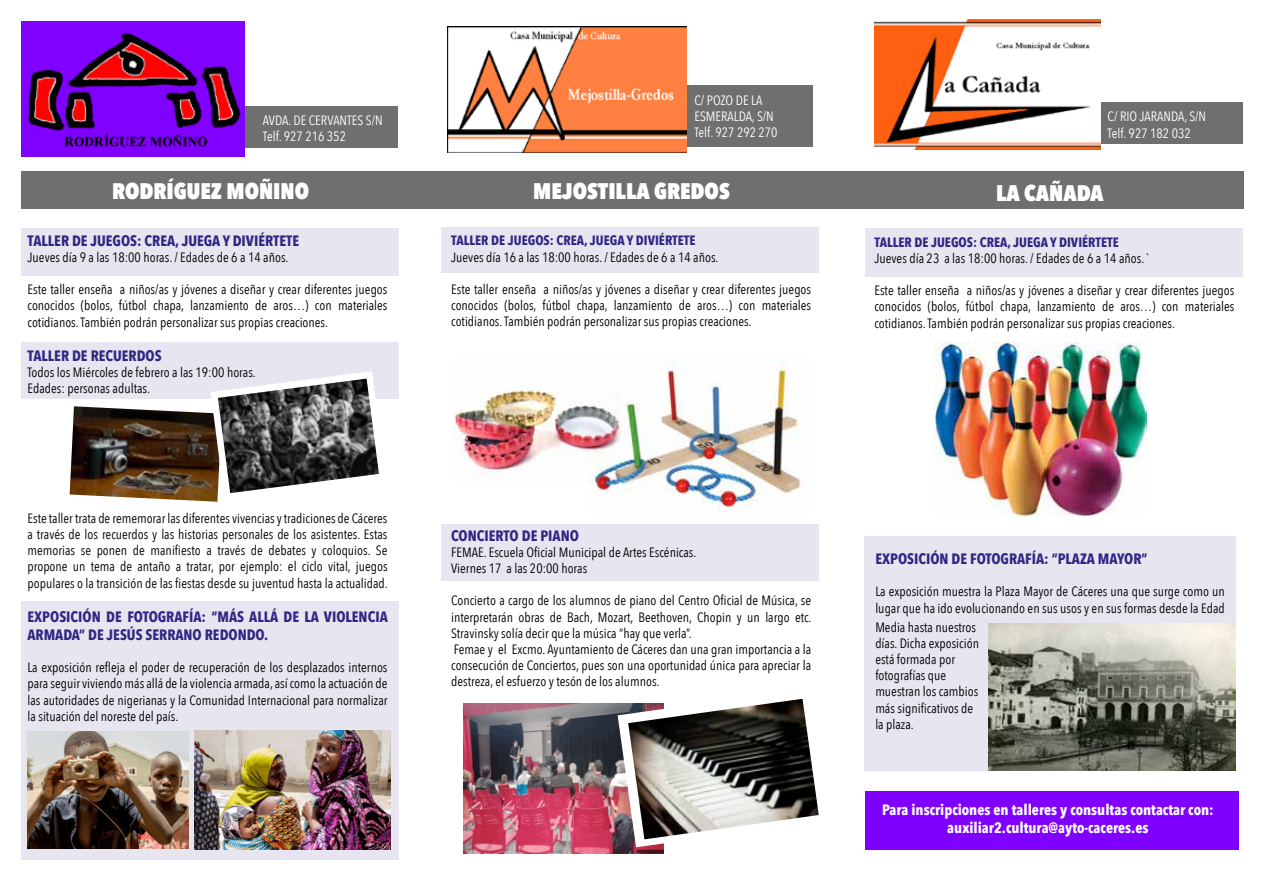
<style>
.page{position:relative;width:1263px;height:893px;background:#fff}
.page>*{position:absolute;margin:0;border:0;box-sizing:border-box;transform-origin:0 0}
.t1{font:800 22.5px "Avenir Next Condensed";color:#fff}
.t2{font:700 15px/18px "Avenir Next Condensed";color:#312783}
.t3{font:700 15px/18px "Avenir Next Condensed";color:#fff;text-align:center}
.t4{font:13.5px/16.2px "Avenir Next Condensed";color:#000;text-align:justify}
.t5{font:13.5px/16.2px "Avenir Next Condensed";color:#fff}
.t6{font:700 13.5px "Avenir Next Condensed";color:#312783}
</style>
<div class="page">
<div style="left:21px;top:601px;width:377px;height:259px;background:#e6e5f0"></div>
<div style="left:21px;top:342px;width:378px;height:56px;background:#e6e5f0"></div>
<div style="left:864px;top:536px;width:372px;height:234px;background:#e6e5f0"></div>
<div style="left:441px;top:227px;width:378px;height:45px;background:#e6e5f0"></div>
<div style="left:865px;top:228px;width:378px;height:49px;background:#e6e5f0"></div>
<div style="left:441px;top:524px;width:378px;height:57px;background:#e6e5f0"></div>
<img style="left:463px;top:703px;width:200px;height:150px">
<div style="left:1091px;top:102px;width:152px;height:42px;background:#706f6f"></div>
<div style="left:241px;top:106px;width:157px;height:42px;background:#706f6f"></div>
<div style="left:21px;top:228px;width:378px;height:47px;background:#e6e5f0"></div>
<img style="left:22px;top:22px;width:223px;height:134px">
<img style="left:874px;top:19px;width:227px;height:130px">
<img style="left:70px;top:406px;width:148px;height:96px">
<svg style="left:211px;top:371px;width:175px;height:130px"></svg>
<img style="left:218px;top:379px;width:161px;height:114px">
<img style="left:28px;top:731px;width:161px;height:117px">
<img style="left:194px;top:731px;width:196px;height:119px">
<img style="left:589px;top:360px;width:216px;height:151px">
<img style="left:454px;top:360px;width:167px;height:122px">
<div style="left:672px;top:86px;width:141px;height:61px;background:#706f6f"></div>
<img style="left:447px;top:26px;width:239px;height:126px">
<svg style="left:618px;top:703px;width:46px;height:144px"></svg>
<img style="left:628px;top:699px;width:191px;height:140px">
<img style="left:934px;top:343px;width:212px;height:174px">
<img style="left:988px;top:624px;width:247px;height:147px">
<div style="left:22px;top:171px;width:1221px;height:38px;background:#706f6f"></div>
<div style="left:865px;top:791px;width:373px;height:59px;background:#8000ff"></div>
<p class="t5" style="left:263px;top:111px;width:121px">AVDA. DE CERVANTES S/N<br>Telf. 927 216 352</p>
<p class="t5" style="left:694px;top:91px;width:85px">C/ POZO DE LA<br>ESMERALDA, S/N<br>Telf. 927 292 270</p>
<p class="t5" style="left:1107px;top:108px;width:100px">C/ RIO JARANDA, S/N<br>Telf. 927 182 032</p>
<h1 class="t1" style="left:112px;top:177px;width:199px">RODRÍGUEZ MOÑINO</h1>
<h1 class="t1" style="left:533px;top:177px;width:198px">MEJOSTILLA GREDOS</h1>
<h1 class="t1" style="left:996px;top:179px;width:109px">LA CAÑADA</h1>
<p class="t2" style="left:28px;top:231px;width:273px">TALLER DE JUEGOS: CREA, JUEGA Y DIVIÉRTETE</p>
<p class="t4" style="left:28px;top:248px;width:263px">Jueves día 9 a las 18:00 horas. / Edades de 6 a 14 años.</p>
<p class="t4" style="left:28px;top:281px;width:362px">Este taller enseña a niños/as y jóvenes a diseñar y crear diferentes juegos conocidos (bolos, fútbol chapa, lanzamiento de aros…) con materiales cotidianos. También podrán personalizar sus propias creaciones.</p>
<p class="t2" style="left:28px;top:346px;width:136px">TALLER DE RECUERDOS</p>
<p class="t4" style="left:28px;top:364px;width:230px">Todos los Miércoles de febrero a las 19:00 horas.<br>Edades: personas adultas.</p>
<p class="t4" style="left:28px;top:509px;width:362px">Este taller trata de rememorar las diferentes vivencias y tradiciones de Cáceres a través de los recuerdos y las historias personales de los asistentes. Estas memorias se ponen de manifiesto a través de debates y coloquios. Se propone un tema de antaño a tratar, por ejemplo: el ciclo vital, juegos populares o la transición de las fiestas desde su juventud hasta la actualidad.</p>
<p class="t2" style="left:28px;top:607px;width:362px">EXPOSICIÓN DE FOTOGRAFÍA: “MÁS ALLÁ DE LA VIOLENCIA<br>ARMADA” DE JESÚS SERRANO REDONDO.</p>
<p class="t4" style="left:28px;top:659px;width:362px">La exposición refleja el poder de recuperación de los desplazados internos para seguir viviendo más allá de la violencia armada, así como la actuación de las autoridades de nigerianas y la Comunidad Internacional para normalizar la situación del noreste del país.</p>
<p class="t6" style="left:451px;top:232px;width:246px">TALLER DE JUEGOS: CREA, JUEGA Y DIVIÉRTETE</p>
<p class="t4" style="left:451px;top:248px;width:269px">Jueves día 16 a las 18:00 horas. / Edades de 6 a 14 años.</p>
<p class="t4" style="left:451px;top:281px;width:362px">Este taller enseña a niños/as y jóvenes a diseñar y crear diferentes juegos conocidos (bolos, fútbol chapa, lanzamiento de aros…) con materiales cotidianos. También podrán personalizar sus propias creaciones.</p>
<p class="t2" style="left:451px;top:526px;width:129px">CONCIERTO DE PIANO</p>
<p class="t4" style="left:451px;top:543px;width:247px">FEMAE. Escuela Oficial Municipal de Artes Escénicas.<br>Viernes 17 a las 20:00 horas</p>
<p class="t4" style="left:451px;top:592px;width:362px;text-align:left">Concierto a cargo de los alumnos de piano del Centro Oficial de Música, se interpretarán obras de Bach, Mozart, Beethoven, Chopin y un largo etc.<br>Stravinsky solía decir que la música “hay que verla”.<br>Femae y el Excmo. Ayuntamiento de Cáceres dan una gran importancia a la consecución de Conciertos, pues son una oportunidad única para apreciar la destreza, el esfuerzo y tesón de los alumnos.</p>
<p class="t6" style="left:874px;top:234px;width:246px">TALLER DE JUEGOS: CREA, JUEGA Y DIVIÉRTETE</p>
<p class="t4" style="left:874px;top:249px;width:276px">Jueves día 23 a las 18:00 horas. / Edades de 6 a 14 años. `</p>
<p class="t4" style="left:874px;top:282px;width:362px">Este taller enseña a niños/as y jóvenes a diseñar y crear diferentes juegos conocidos (bolos, fútbol chapa, lanzamiento de aros…) con materiales cotidianos. También podrán personalizar sus propias creaciones.</p>
<p class="t2" style="left:875px;top:550px;width:274px">EXPOSICIÓN DE FOTOGRAFÍA: “PLAZA MAYOR”</p>
<p class="t4" style="left:875px;top:583px;width:351px">La exposición muestra la Plaza Mayor de Cáceres una que surge como un lugar que ha ido evolucionando en sus usos y en sus formas desde la Edad</p>
<p class="t4" style="left:875px;top:618px;width:105px;text-align:left">Media hasta nuestros días. Dicha exposición está formada por fotografías que muestran los cambios más significativos de la plaza.</p>
<p class="t3" style="left:882px;top:801px;width:333px">Para inscripciones en talleres y consultas contactar con: auxiliar2.cultura@ayto-caceres.es</p>
</div>
